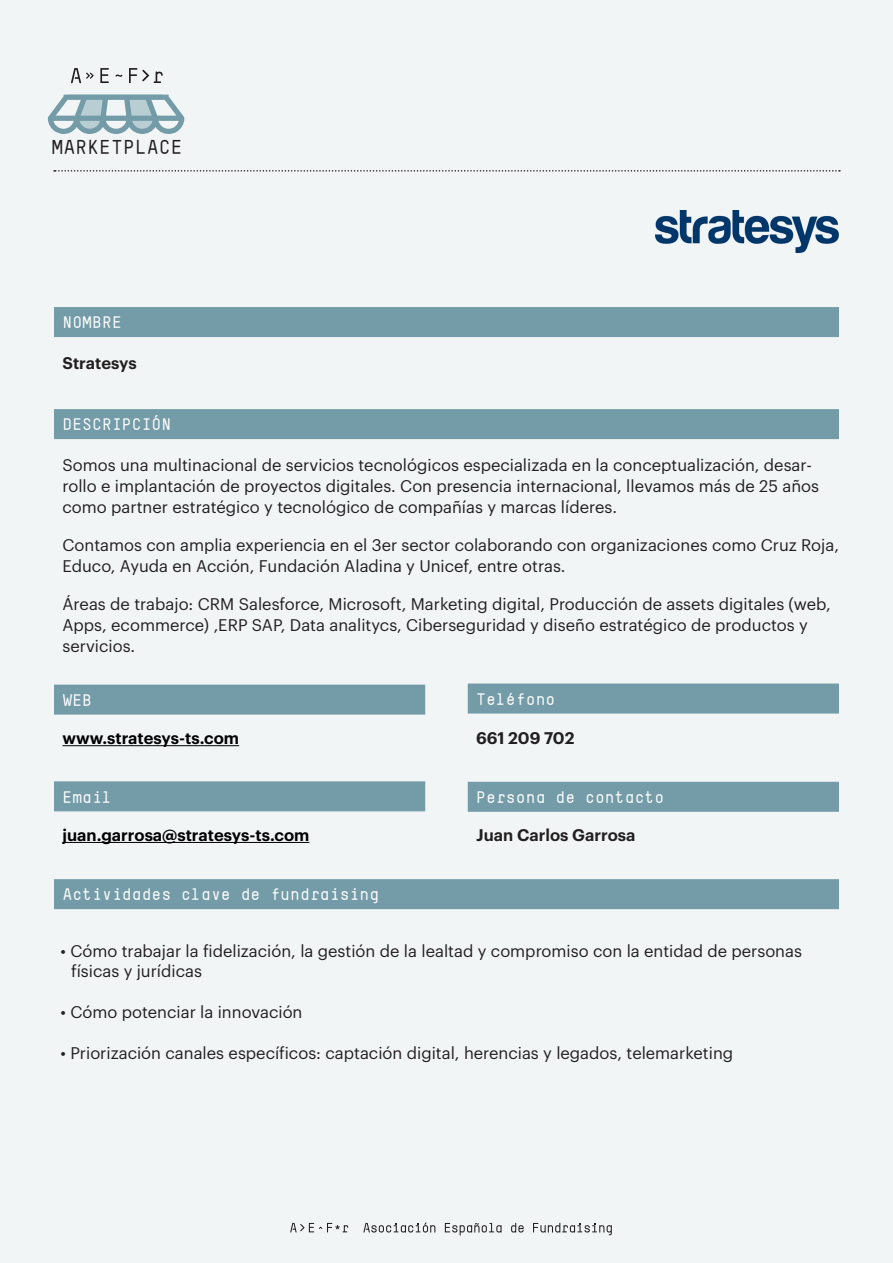
<style>
.page{position:relative;width:893px;height:1263px;background:#f1f5f6}
.page>*{position:absolute;margin:0;border:0;box-sizing:border-box;transform-origin:0 0}
.t1{font:700 19.95px "T Star Mono Round";color:#231f20}
.t2{font:16.5px/21px "Graphik";color:#231f20}
.Campos{font:700 16.5px "T Star Mono Round";color:#fff}
.t3{font:600 16.5px "Graphik";color:#000}
.t4{font:600 16.5px "Graphik";color:#231f20}
</style>
<div class="page">
<div style="left:54px;top:307px;width:785px;height:30px;background:#749ca8"></div>
<div style="left:54px;top:409px;width:785px;height:30px;background:#749ca8"></div>
<div style="left:54px;top:685px;width:371px;height:30px;background:#749ca8"></div>
<hr style="left:63px;top:745px;width:176px;height:1px;background:#000">
<div style="left:468px;top:683px;width:371px;height:30px;background:#749ca8"></div>
<div style="left:54px;top:781px;width:371px;height:30px;background:#749ca8"></div>
<hr style="left:63px;top:842px;width:246px;height:1px;background:#000">
<div style="left:468px;top:782px;width:371px;height:30px;background:#749ca8"></div>
<div style="left:54px;top:879px;width:785px;height:30px;background:#749ca8"></div>
<svg style="left:290px;top:1223px;width:58px;height:9px"></svg>
<svg style="left:445px;top:1223px;width:57px;height:12px"></svg>
<svg style="left:511px;top:1223px;width:13px;height:9px"></svg>
<svg style="left:533px;top:1223px;width:79px;height:12px"></svg>
<svg style="left:363px;top:1222px;width:72px;height:10px"></svg>
<svg style="left:115px;top:74px;width:7px;height:3px"></svg>
<svg style="left:100px;top:68px;width:9px;height:15px"></svg>
<svg style="left:129px;top:68px;width:34px;height:15px"></svg>
<svg style="left:71px;top:68px;width:23px;height:15px"></svg>
<svg style="left:54px;top:170px;width:786px;height:2px"></svg>
<svg style="left:48px;top:95px;width:136px;height:39px"></svg>
<img style="left:656px;top:211px;width:183px;height:42px">
<p class="t1" style="left:52px;top:135px;width:133px">MARKETPLACE</p>
<p class="Campos" style="left:63px;top:313px;width:61px">NOMBRE</p>
<p class="t4" style="left:63px;top:350px;width:76px">Stratesys</p>
<p class="Campos" style="left:63px;top:415px;width:110px">DESCRIPCIÓN</p>
<p class="t2" style="left:63px;top:453px;width:758px">Somos una multinacional de servicios tecnológicos especializada en la conceptualización, desar&shy;rollo e implantación de proyectos digitales. Con presencia internacional, llevamos más de 25 años como partner estratégico y tecnológico de compañías y marcas líderes.</p>
<p class="t2" style="left:63px;top:533px;width:778px">Contamos con amplia experiencia en el 3er sector colaborando con organizaciones como Cruz Roja,<br>Educo, Ayuda en Acción, Fundación Aladina y Unicef, entre otras.</p>
<p class="t2" style="left:63px;top:592px;width:770px">Áreas de trabajo: CRM Salesforce, Microsoft, Marketing digital, Producción de assets digitales (web,<br>Apps, ecommerce) ,ERP SAP, Data analitycs, Ciberseguridad y diseño estratégico de productos y servicios.</p>
<p class="Campos" style="left:63px;top:690px;width:31px">WEB</p>
<p class="t3" style="left:63px;top:725px;width:178px">www.stratesys-ts.com</p>
<p class="Campos" style="left:63px;top:787px;width:51px">Email</p>
<p class="t3" style="left:63px;top:822px;width:248px">juan.garrosa@stratesys-ts.com</p>
<p class="Campos" style="left:63px;top:885px;width:318px">Actividades clave de fundraising</p>
<p class="Campos" style="left:476px;top:689px;width:81px">Teléfono</p>
<p class="t4" style="left:476px;top:725px;width:100px">661 209 702</p>
<p class="Campos" style="left:476px;top:787px;width:190px">Persona de contacto</p>
<p class="t4" style="left:476px;top:823px;width:161px">Juan Carlos Garrosa</p>
<p class="t2" style="left:71px;top:940px;width:732px;line-height:19.8px;text-indent:-10px">• Cómo trabajar la fidelización, la gestión de la lealtad y compromiso con la entidad de personas físicas y jurídicas</p>
<p class="t2" style="left:61px;top:1000px;width:243px">• Cómo potenciar la innovación</p>
<p class="t2" style="left:61px;top:1041px;width:674px">• Priorización canales específicos: captación digital, herencias y legados, telemarketing</p>
</div>
